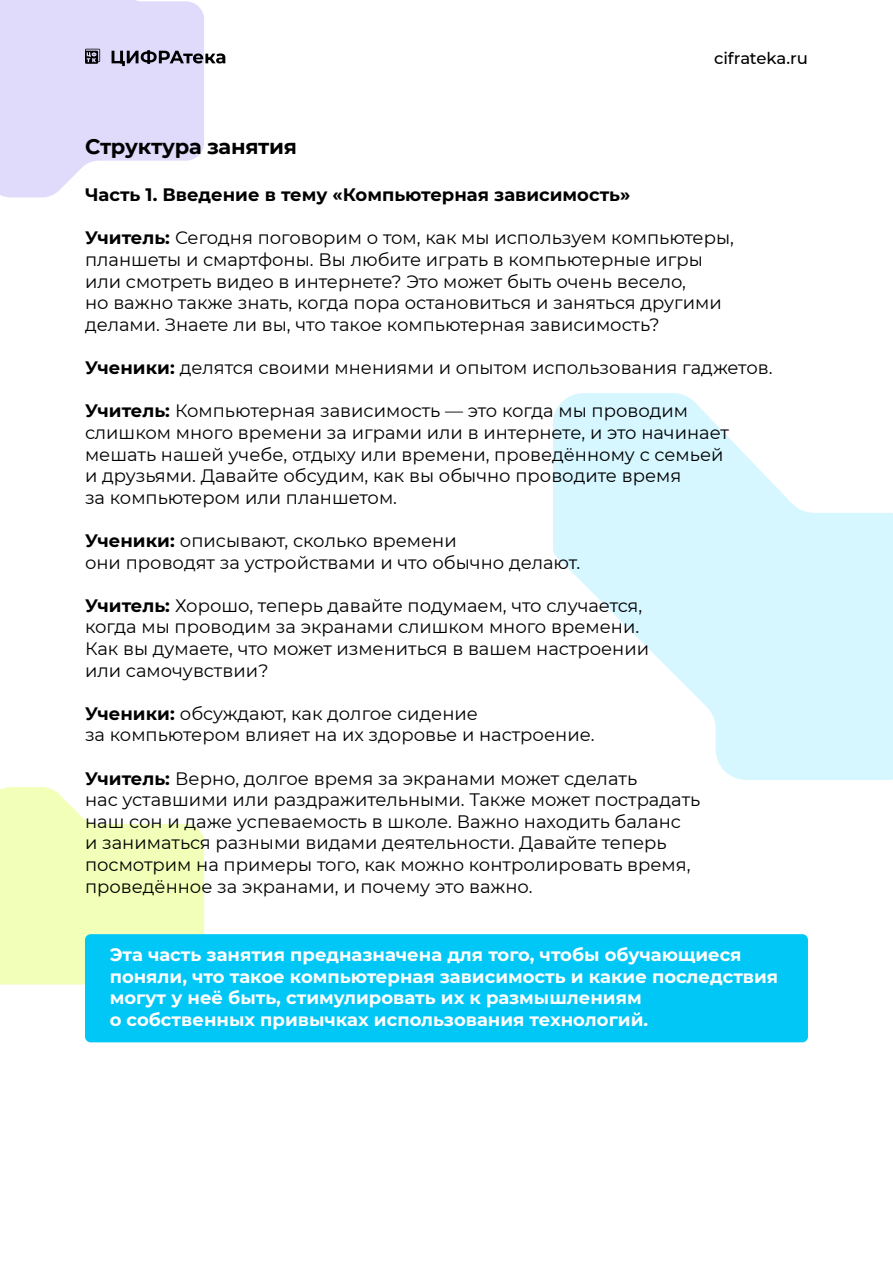
<style>
.page{position:relative;width:893px;height:1263px;background:#fff}
.page>*{position:absolute;margin:0;border:0;box-sizing:border-box;transform-origin:0 0}
.t1{font:700 21px "Montserrat";letter-spacing:-.015em;color:#000}
.t2{font:18px/21.6px "Montserrat";color:#000}
.t3{font:700 18px/21.6px "Montserrat";color:#fff}
.t4{font:700 18px "Montserrat";color:#000}
.t5{font:500 16.5px "Montserrat";letter-spacing:-.01em;color:#000}
.s1{font-weight:700}
</style>
<div class="page">
<svg style="left:553px;top:393px;width:340px;height:387px;fill:#d6f7ff"></svg>
<svg style="left:0;top:787px;width:204px;height:197px;background:#f3fec2"></svg>
<svg style="left:0;top:0;width:225px;height:197px"></svg>
<div style="left:85px;top:934px;width:723px;height:108px;background:#00c7f6;border-radius:6px"></div>
<p class="t5" style="left:714px;top:46px;width:95px">cifrateka.ru</p>
<p class="t1" style="left:85px;top:132px;width:213px">Структура занятия</p>
<p class="t4" style="left:85px;top:182px;width:547px">Часть 1. Введение в тему «Компьютерная зависимость»</p>
<p class="t2" style="left:85px;top:227px;width:650px"><span class="s1">Учитель:</span> Сегодня поговорим о том, как мы используем компьютеры, планшеты и смартфоны. Вы любите играть в компьютерные игры или смотреть видео в интернете? Это может быть очень весело,<br>но важно также знать, когда пора остановиться и заняться другими делами. Знаете ли вы, что такое компьютерная зависимость?</p>
<p class="t2" style="left:85px;top:356px;width:689px"><span class="s1">Ученики:</span> делятся своими мнениями и опытом использования гаджетов.</p>
<p class="t2" style="left:85px;top:399px;width:645px"><span class="s1">Учитель:</span> Компьютерная зависимость — это когда мы проводим слишком много времени за играми или в интернете, и это начинает мешать нашей учебе, отдыху или времени, проведённому с семьей и друзьями. Давайте обсудим, как вы обычно проводите время<br>за компьютером или планшетом.</p>
<p class="t2" style="left:85px;top:529px;width:497px"><span class="s1">Ученики:</span> описывают, сколько времени<br>они проводят за устройствами и что обычно делают.</p>
<p class="t2" style="left:85px;top:594px;width:566px"><span class="s1">Учитель:</span> Хорошо, теперь давайте подумаем, что случается, когда мы проводим за экранами слишком много времени.<br>Как вы думаете, что может измениться в вашем настроении или самочувствии?</p>
<p class="t2" style="left:85px;top:702px;width:511px"><span class="s1">Ученики:</span> обсуждают, как долгое сидение<br>за компьютером влияет на их здоровье и настроение.</p>
<p class="t2" style="left:85px;top:767px;width:617px"><span class="s1">Учитель:</span> Верно, долгое время за экранами может сделать<br>нас уставшими или раздражительными. Также может пострадать наш сон и даже успеваемость в школе. Важно находить баланс<br>и заниматься разными видами деятельности. Давайте теперь посмотрим на примеры того, как можно контролировать время, проведённое за экранами, и почему это важно.</p>
<p class="t3" style="left:110px;top:943px;width:670px">Эта часть занятия предназначена для того, чтобы обучающиеся поняли, что такое компьютерная зависимость и какие последствия могут у неё быть, стимулировать их к размышлениям<br>о собственных привычках использования технологий.</p>
</div>
